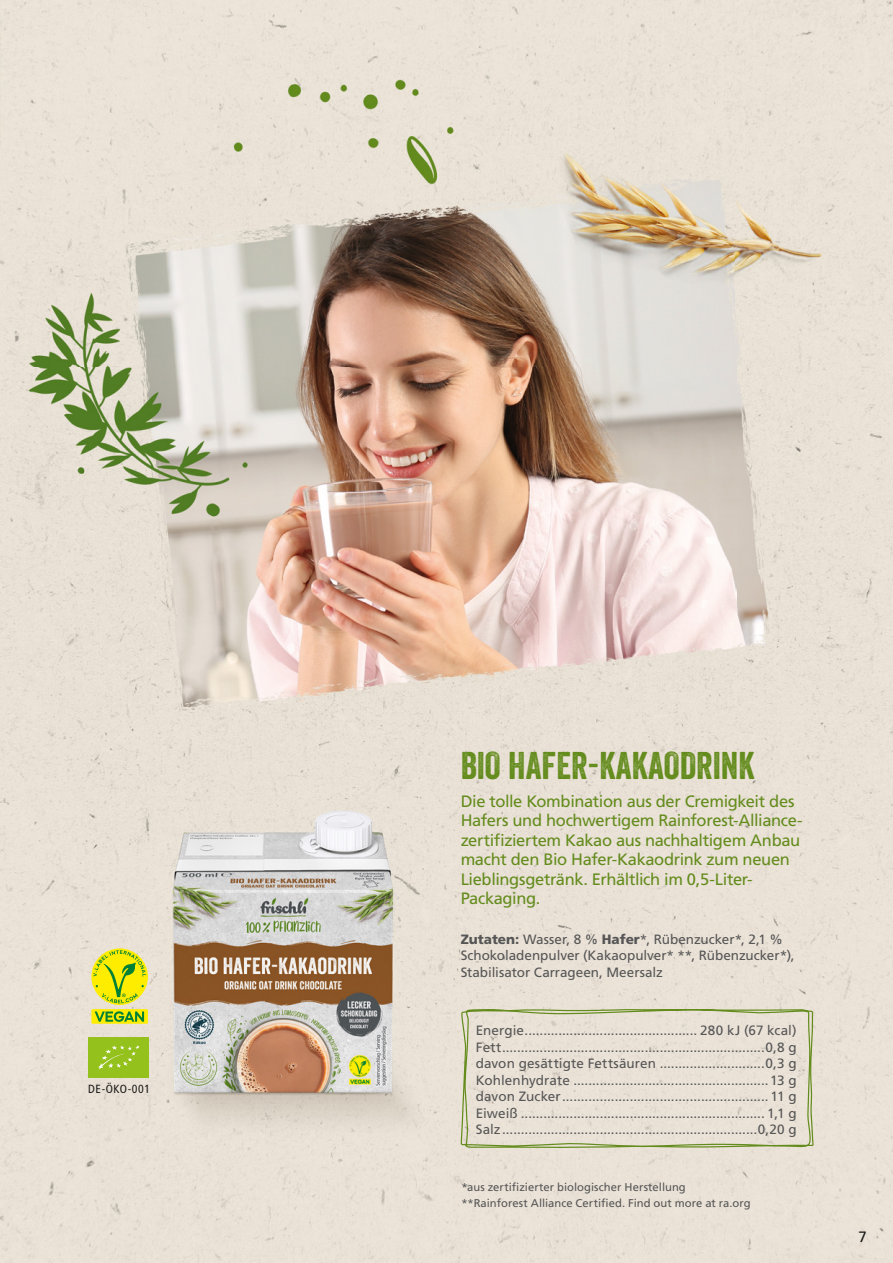
<style>
.page{position:relative;width:893px;height:1263px;background:#fff}
.page>*{position:absolute;margin:0;border:0;box-sizing:border-box;transform-origin:0 0}
.t1{font:37.5px "Veneer";color:#648c1d}
.t2{font:16.5px/19.5px "Frutiger LT Std";letter-spacing:-.025em;color:#648c1d}
.t3{font:15px "Frutiger LT Com";color:#1a1a18}
.t4{font:13.5px/16.5px "Frutiger LT Std";color:#565656}
.t5{font:condensed 11.85px "Frutiger LT Pro";letter-spacing:.05em;color:#1a1a18}
.t6{font:11.25px/16.5px "Frutiger LT Std";letter-spacing:.005em;color:#565656}
.s1{font-weight:900}
</style>
<div class="page">
<img style="left:0;top:0;width:893px;height:1263px">
<svg style="left:460px;top:1008px;width:354px;height:150px;background:#e3ddce"></svg>
<svg style="left:91px;top:948px;width:57px;height:57px"></svg>
<svg style="left:93px;top:950px;width:53px;height:53px;background:#d6db26"></svg>
<div style="left:91px;top:1009px;width:57px;height:15px;background:#ffed00"></div>
<svg style="left:95px;top:1011px;width:49px;height:11px"></svg>
<div style="left:88px;top:1037px;width:60px;height:41px;background:#94c11c"></div>
<svg style="left:98px;top:1045px;width:42px;height:25px"></svg>
<p class="t5" style="left:88px;top:1082px;width:63px">DE-ÖKO-001</p>
<h1 class="t1" style="left:461px;top:742px;width:296px">BIO HAFER-KAKAODRINK</h1>
<p class="t2" style="left:461px;top:791px;width:343px">Die tolle Kombination aus der Cremigkeit des Hafers und hochwertigem Rainforest-Alliance&shy;zertifiziertem Kakao aus nachhaltigem Anbau macht den Bio Hafer-Kakaodrink zum neuen Lieblingsgetränk. Erhältlich im 0,5-Liter-Packaging.</p>
<p class="t4" style="left:461px;top:931px;width:336px"><span class="s1">Zutaten:</span> Wasser, 8 % <span class="s1">Hafer</span>*, Rübenzucker*, 2,1 %<br>Schokoladenpulver (Kakaopulver* **, Rübenzucker*),<br>Stabilisator Carrageen, Meersalz</p>
<p class="t4" style="left:476px;top:1022px;width:322px;text-align:justify">Energie .............................................. 280 kJ (67 kcal)<br>Fett ......................................................................0,8 g davon gesättigte Fettsäuren ............................0,3 g Kohlenhydrate ....................................................13 g davon Zucker ....................................................... 11 g Eiweiß ................................................................. 1,1 g Salz ....................................................................0,20 g</p>
<p class="t6" style="left:461px;top:1178px;width:291px">*aus zertifizierter biologischer Herstellung **Rainforest Alliance Certified. Find out more at ra.org</p>
<p class="t3" style="left:858px;top:1228px;width:10px">7</p>
</div>
